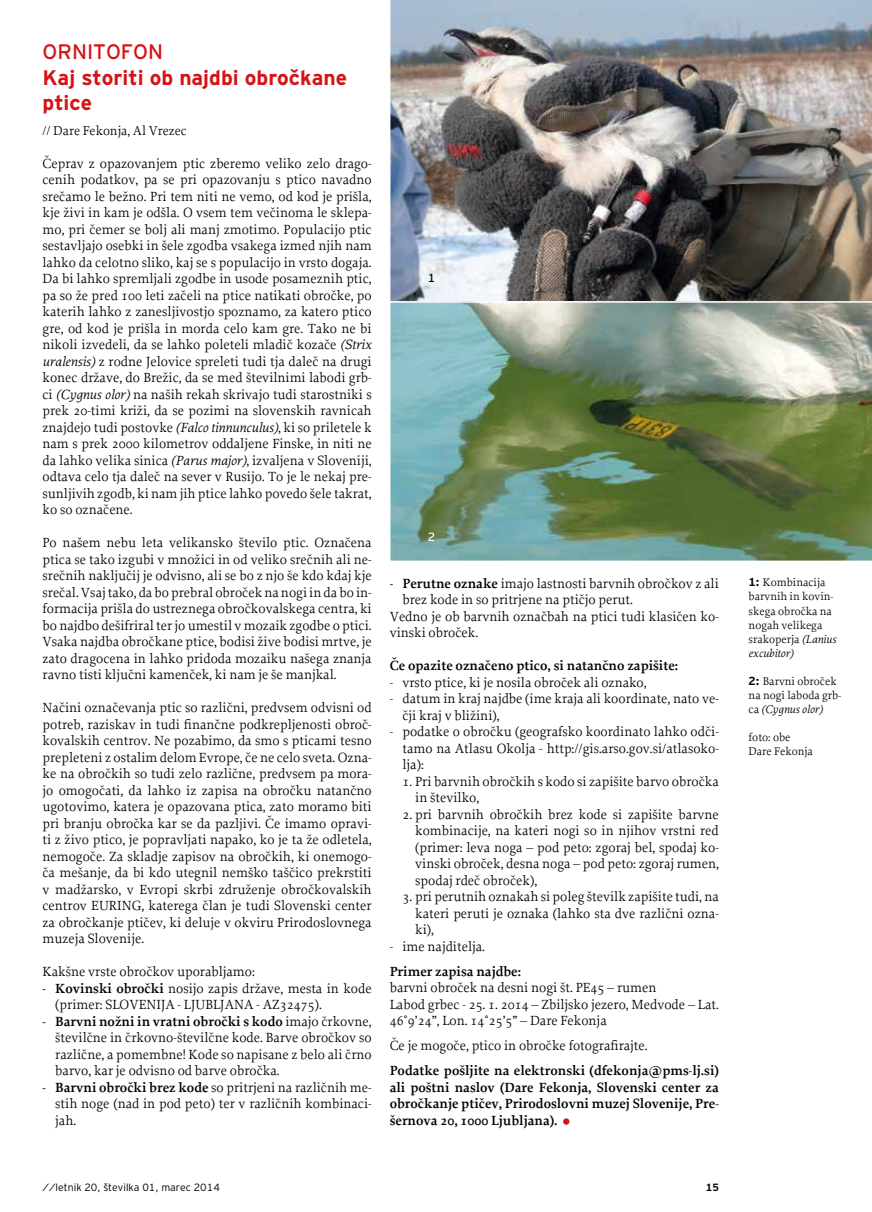
<style>
.page{position:relative;width:872px;height:1212px;background:#fff}
.page>*{position:absolute;margin:0;border:0;box-sizing:border-box;transform-origin:0 0}
.t1{font:700 21px/25.2px "Interstate Bold Mono CE";color:#d51317}
.t2{font:500 21px "Interstate Regular Mono CE";color:#d51317}
.t3{font:13.95px/16.5px "Proforma";color:#000;text-align:justify}
.t4{font:700 13.95px/16.5px "Proforma Bold CE";color:#000;text-align:justify}
.t5{font:13.5px "Proforma";color:#000}
.t6{font:500 12px "Interstate Regular Mono CE";color:#fff}
.t7{font:500 12px "Interstate Regular Mono CE";color:#000}
.t8{font:11.7px/14.1px "Proforma";color:#000}
.t9{font:italic 11.7px "Proforma Book Italic CE";color:#000}
.t10{font:300 10.5px "Interstate Light Mono CE";color:#000}
.t11{font:700 10.5px "Interstate Bold Mono CE";color:#000}
.s1{font-family:"Proforma Book Italic CE";font-style:italic}
.s2{font-family:"Proforma Bold CE";font-weight:700}
.s3{font-family:"Proforma";font-weight:400}
.s4{font-family:"Interstate Bold Mono CE";font-weight:700}
.s5{font-family:"Proforma";font-style:normal}
</style>
<div class="page">
<img style="left:390px;top:0;width:482px;height:301px">
<div style="left:563px;top:1118px;width:6px;height:7px;background:#d51317;border-radius:50%"></div>
<img style="left:389px;top:301px;width:483px;height:260px">
<h1 class="t2" style="left:43px;top:40px;width:122px">ORNITOFON</h1>
<h1 class="t1" style="left:43px;top:65px;width:306px">Kaj storiti ob najdbi obročkane ptice</h1>
<p class="t5" style="left:43px;top:122px;width:146px">// Dare Fekonja, Al Vrezec</p>
<p class="t3" style="left:43px;top:155px;width:331px">Čeprav z opazovanjem ptic zberemo veliko zelo drago&shy;cenih podatkov, pa se pri opazovanju s ptico navadno srečamo le bežno. Pri tem niti ne vemo, od kod je prišla, kje živi in kam je odšla. O vsem tem večinoma le sklepa&shy;mo, pri čemer se bolj ali manj zmotimo. Populacijo ptic sestavljajo osebki in šele zgodba vsakega izmed njih nam lahko da celotno sliko, kaj se s populacijo in vrsto dogaja.<br>Da bi lahko spremljali zgodbe in usode posameznih ptic, pa so že pred 100 leti začeli na ptice natikati obročke, po katerih lahko z zanesljivostjo spoznamo, za katero ptico gre, od kod je prišla in morda celo kam gre. Tako ne bi nikoli izvedeli, da se lahko poleteli mladič kozače <span class="s1">(Strix uralensis)</span> z rodne Jelovice spreleti tudi tja daleč na drugi konec države, do Brežic, da se med številnimi labodi grb&shy;ci <span class="s1">(Cygnus olor)</span> na naših rekah skrivajo tudi starostniki s prek 20-timi križi, da se pozimi na slovenskih ravnicah znajdejo tudi postovke <span class="s1">(Falco tinnunculus)</span>, ki so priletele k nam s prek 2000 kilometrov oddaljene Finske, in niti ne da lahko velika sinica <span class="s1">(Parus major)</span>, izvaljena v Sloveniji, odtava celo tja daleč na sever v Rusijo. To je le nekaj pre&shy;sunljivih zgodb, ki nam jih ptice lahko povedo šele takrat, ko so označene.</p>
<p class="t3" style="left:43px;top:534px;width:331px">Po našem nebu leta velikansko število ptic. Označena ptica se tako izgubi v množici in od veliko srečnih ali ne&shy;srečnih naključij je odvisno, ali se bo z njo še kdo kdaj kje srečal. Vsaj tako, da bo prebral obroček na nogi in da bo in&shy;formacija prišla do ustreznega obročkovalskega centra, ki bo najdbo dešifriral ter jo umestil v mozaik zgodbe o ptici.<br>Vsaka najdba obročkane ptice, bodisi žive bodisi mrtve, je zato dragocena in lahko pridoda mozaiku našega znanja ravno tisti ključni kamenček, ki nam je še manjkal.</p>
<p class="t3" style="left:43px;top:699px;width:331px">Načini označevanja ptic so različni, predvsem odvisni od potreb, raziskav in tudi finančne podkrepljenosti obroč&shy;kovalskih centrov. Ne pozabimo, da smo s pticami tesno prepleteni z ostalim delom Evrope, če ne celo sveta. Ozna&shy;ke na obročkih so tudi zelo različne, predvsem pa mora&shy;jo omogočati, da lahko iz zapisa na obročku natančno ugotovimo, katera je opazovana ptica, zato moramo biti pri branju obročka kar se da pazljivi. Če imamo opravi&shy;ti z živo ptico, je popravljati napako, ko je ta že odletela, nemogoče. Za skladje zapisov na obročkih, ki onemogo&shy;ča mešanje, da bi kdo utegnil nemško taščico prekrstiti v madžarsko, v Evropi skrbi združenje obročkovalskih centrov EURING, katerega član je tudi Slovenski center za obročkanje ptičev, ki deluje v okviru Prirodoslovnega muzeja Slovenije.</p>
<p class="t3" style="left:43px;top:963px;width:214px">Kakšne vrste obročkov uporabljamo:</p>
<p class="t3" style="left:55px;top:980px;width:318px;text-indent:-13px"><span class="s2">- Kovinski obročki</span> nosijo zapis države, mesta in kode (primer: SLOVENIJA - LJUBLJANA - AZ32475).</p>
<p class="t4" style="left:43px;top:1013px;width:331px">- Barvni nožni in vratni obročki s kodo <span class="s3">imajo črkovne,</span></p>
<p class="t3" style="left:55px;top:1029px;width:318px">številčne in črkovno-številčne kode. Barve obročkov so različne, a pomembne! Kode so napisane z belo ali črno barvo, kar je odvisno od barve obročka.</p>
<p class="t3" style="left:55px;top:1079px;width:318px;text-indent:-13px"><span class="s2">- Barvni obročki brez kode</span> so pritrjeni na različnih me&shy;stih noge (nad in pod peto) ter v različnih kombinaci&shy;jah.</p>
<p class="t7" style="left:428px;top:271px;width:9px">1</p>
<p class="t6" style="left:428px;top:530px;width:9px">2</p>
<p class="t3" style="left:390px;top:575px;width:331px"><span class="s2">- Perutne oznake</span> imajo lastnosti barvnih obročkov z ali</p>
<p class="t3" style="left:402px;top:591px;width:232px">brez kode in so pritrjene na ptičjo perut.</p>
<p class="t3" style="left:390px;top:608px;width:331px">Vedno je ob barvnih označbah na ptici tudi klasičen ko-</p>
<p class="t3" style="left:390px;top:624px;width:90px">vinski obroček.</p>
<p class="t4" style="left:390px;top:657px;width:290px">Če opazite označeno ptico, si natančno zapišite:</p>
<p class="t3" style="left:390px;top:674px;width:258px">- vrsto ptice, ki je nosila obroček ali oznako,</p>
<p class="t3" style="left:402px;top:690px;width:318px;text-indent:-13px">- datum in kraj najdbe (ime kraja ali koordinate, nato ve&shy;čji kraj v bližini),</p>
<p class="t3" style="left:402px;top:723px;width:318px;text-indent:-13px">- podatke o obročku (geografsko koordinato lahko odči&shy;tamo na Atlasu Okolja - http://gis.arso.gov.si/atlasoko&shy;lja):</p>
<p class="t3" style="left:415px;top:773px;width:305px;text-indent:-13px">1. Pri barvnih obročkih s kodo si zapišite barvo obročka in številko,</p>
<p class="t3" style="left:415px;top:806px;width:305px;text-indent:-13px">2. pri barvnih obročkih brez kode si zapišite barvne kombinacije, na kateri nogi so in njihov vrstni red (primer: leva noga – pod peto: zgoraj bel, spodaj ko&shy;vinski obroček, desna noga – pod peto: zgoraj rumen, spodaj rdeč obroček),</p>
<p class="t3" style="left:415px;top:888px;width:305px;text-indent:-13px">3. pri perutnih oznakah si poleg številk zapišite tudi, na kateri peruti je oznaka (lahko sta dve različni ozna&shy;ki),</p>
<p class="t3" style="left:390px;top:938px;width:97px">- ime najditelja.</p>
<p class="t4" style="left:390px;top:963px;width:133px">Primer zapisa najdbe:</p>
<p class="t3" style="left:390px;top:979px;width:331px;text-align:left">barvni obroček na desni nogi št. PE45 – rumen<br>Labod grbec - 25. 1. 2014 – Zbiljsko jezero, Medvode – Lat.<br>46°9’24”, Lon. 14°25’5” – Dare Fekonja</p>
<p class="t3" style="left:390px;top:1037px;width:259px">Če je mogoče, ptico in obročke fotografirajte.</p>
<p class="t4" style="left:390px;top:1062px;width:331px">Podatke pošljite na elektronski (dfekonja@pms-lj.si) ali poštni naslov (Dare Fekonja, Slovenski center za obročkanje ptičev, Prirodoslovni muzej Slovenije, Pre&shy;šernova 20, 1000 Ljubljana).</p>
<p class="t10" style="left:43px;top:1181px;width:179px">//letnik 20, številka 01, marec 2014</p>
<p class="t11" style="left:706px;top:1181px;width:15px">15</p>
<p class="t8" style="left:748px;top:575px;width:89px"><span class="s4">1:</span> Kombinacija barvnih in kovin&shy;skega obročka na nogah velikega srakoperja <span class="s1">(Lanius</span></p>
<p class="t9" style="left:748px;top:645px;width:46px">excubitor)</p>
<p class="t8" style="left:748px;top:674px;width:94px"><span class="s4">2:</span> Barvni obroček na nogi laboda grb-</p>
<p class="t9" style="left:748px;top:701px;width:76px"><span class="s5">ca</span> (Cygnus olor)</p>
<p class="t8" style="left:748px;top:730px;width:66px">foto: obe<br>Dare Fekonja</p>
</div>
